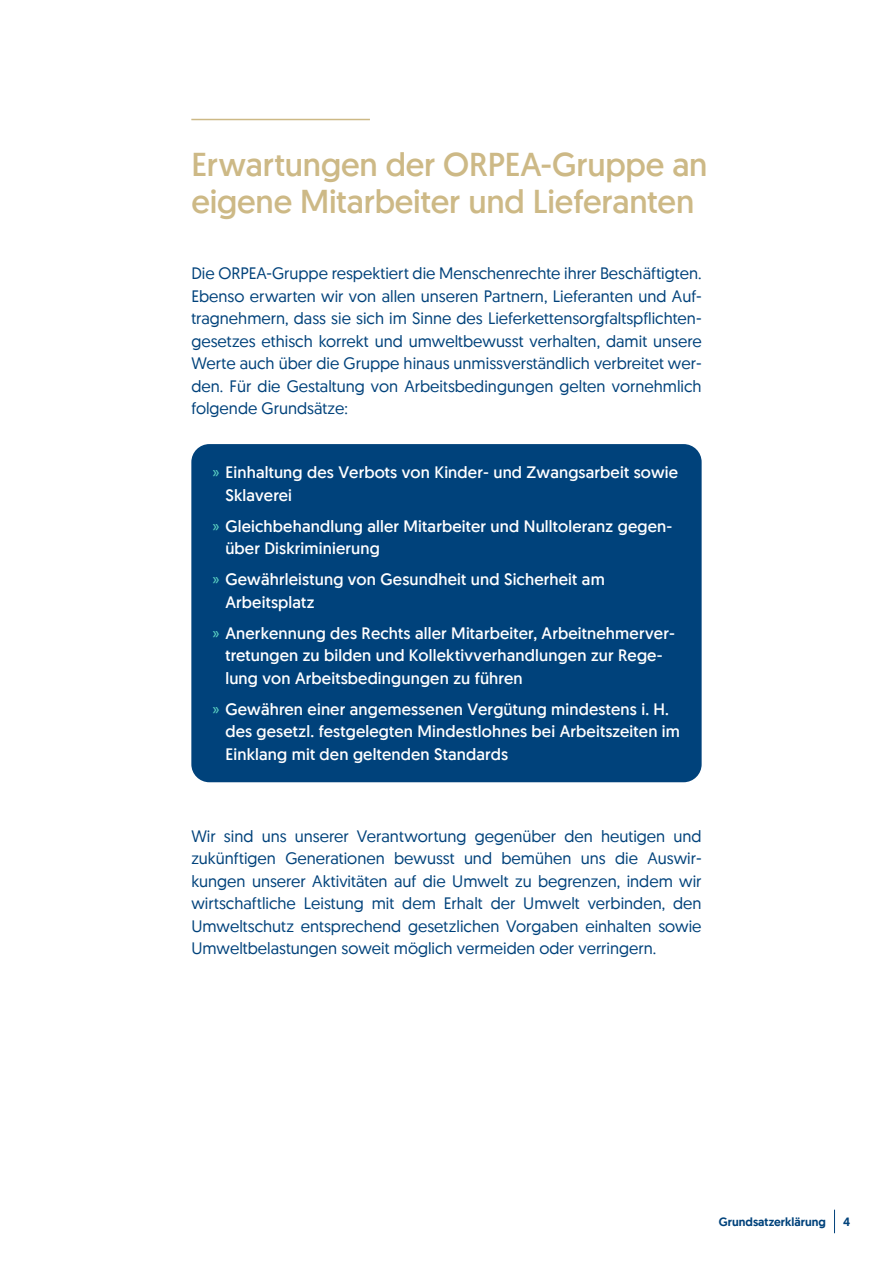
<style>
.page{position:relative;width:893px;height:1263px;background:#fff}
.page>*{position:absolute;margin:0;border:0;box-sizing:border-box;transform-origin:0 0}
.t1{font:33px/37.5px "Geomanist News";letter-spacing:-.005em;color:#cdb986}
.t2{font:16.5px/22.5px "Geomanist";color:#00427b;text-align:justify}
.t3{font:16.5px/22.5px "Geomanist News";letter-spacing:.01em;color:#fff}
.t4{font:500 12px "Geomanist";color:#00427b}
.s1{font-family:"Geomanist";color:#5cd2c3}
</style>
<div class="page">
<svg style="left:834px;top:1210px;width:1px;height:23px"></svg>
<div style="left:191px;top:444px;width:511px;height:338px;background:#00427b;border-radius:18px"></div>
<hr style="left:191px;top:119px;width:179px;height:1px;background:#cdb986">
<h1 class="t1" style="left:191px;top:145px;width:518px">Erwartungen der ORPEA-Gruppe an eigene Mitarbeiter und Lieferanten</h1>
<p class="t2" style="left:191px;top:262px;width:512px">Die ORPEA-Gruppe respektiert die Menschenrechte ihrer Beschäftigten.<br>Ebenso erwarten wir von allen unseren Partnern, Lieferanten und Auf&shy;tragnehmern, dass sie sich im Sinne des Lieferkettensorgfaltspflichten&shy;gesetzes ethisch korrekt und umweltbewusst verhalten, damit unsere Werte auch über die Gruppe hinaus unmissverständlich verbreitet wer&shy;den. Für die Gestaltung von Arbeitsbedingungen gelten vornehmlich folgende Grundsätze:</p>
<p class="t3" style="left:225px;top:461px;width:454px;text-indent:-13px"><span class="s1">»</span> Einhaltung des Verbots von Kinder- und Zwangsarbeit sowie<br>Sklaverei</p>
<p class="t3" style="left:225px;top:515px;width:448px;text-indent:-13px"><span class="s1">»</span> Gleichbehandlung aller Mitarbeiter und Nulltoleranz gegen&shy;über Diskriminierung</p>
<p class="t3" style="left:225px;top:568px;width:381px;text-indent:-13px"><span class="s1">»</span> Gewährleistung von Gesundheit und Sicherheit am<br>Arbeitsplatz</p>
<p class="t3" style="left:225px;top:622px;width:451px;text-indent:-13px"><span class="s1">»</span> Anerkennung des Rechts aller Mitarbeiter, Arbeitnehmerver&shy;tretungen zu bilden und Kollektivverhandlungen zur Rege&shy;lung von Arbeitsbedingungen zu führen</p>
<p class="t3" style="left:225px;top:698px;width:456px;text-indent:-13px"><span class="s1">»</span> Gewähren einer angemessenen Vergütung mindestens i. H. des gesetzl. festgelegten Mindestlohnes bei Arbeitszeiten im<br>Einklang mit den geltenden Standards</p>
<p class="t2" style="left:191px;top:824px;width:512px">Wir sind uns unserer Verantwortung gegenüber den heutigen und zukünftigen Generationen bewusst und bemühen uns die Auswir&shy;kungen unserer Aktivitäten auf die Umwelt zu begrenzen, indem wir wirtschaftliche Leistung mit dem Erhalt der Umwelt verbinden, den Umweltschutz entsprechend gesetzlichen Vorgaben einhalten sowie Umweltbelastungen soweit möglich vermeiden oder verringern.</p>
<p class="t4" style="left:719px;top:1214px;width:109px">Grundsatzerklärung</p>
<p class="t4" style="left:843px;top:1214px;width:9px">4</p>
</div>
